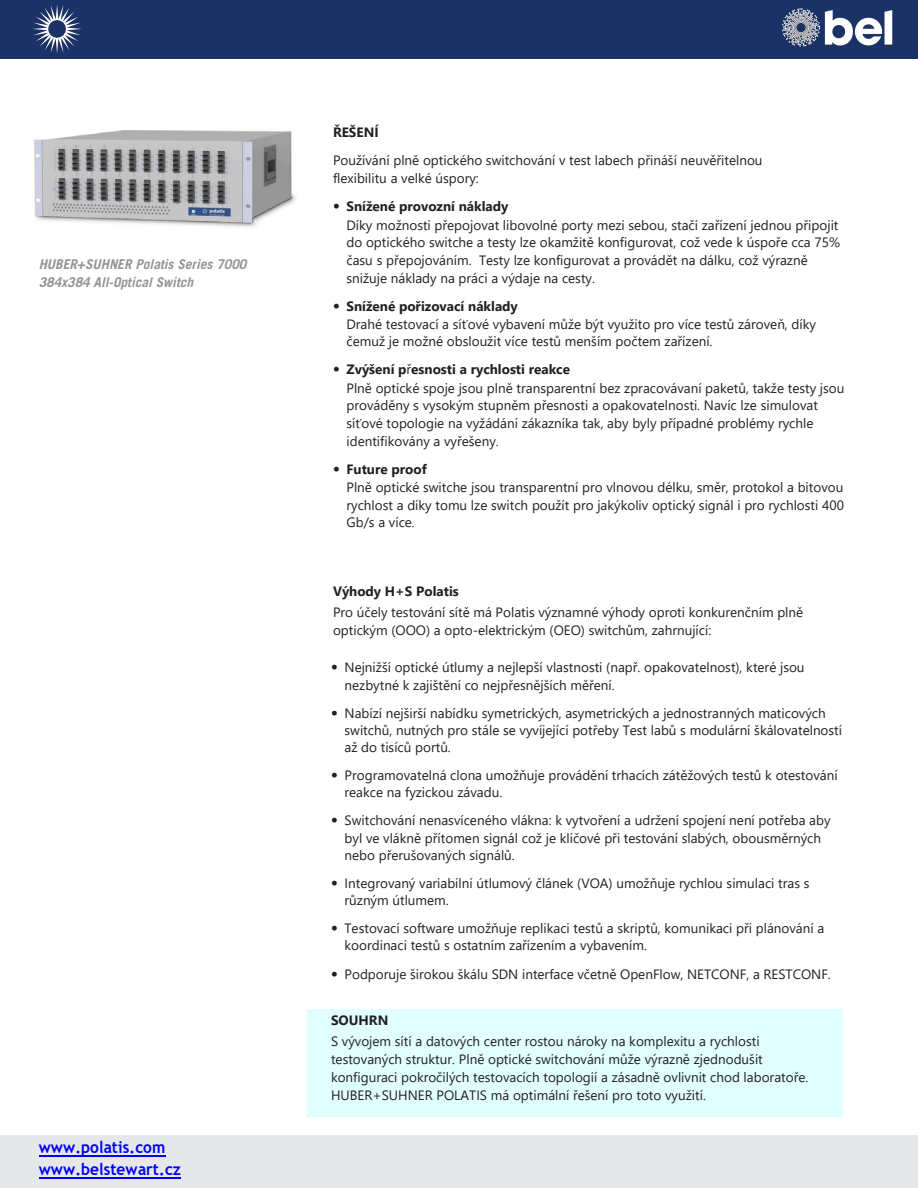
<style>
.page{position:relative;width:918px;height:1188px;background:#fff}
.page>*{position:absolute;margin:0;border:0;box-sizing:border-box;transform-origin:0 0}
.t1{font:700 16.5px/21.3px "Trebuchet MS";letter-spacing:.005em;color:#00f;scale:.93 1}
.t2{font:13.5px/18px "Segoe UI";color:#231f1f}
.t3{font:italic 700 13.5px/18px "Trade Gothic";color:#939496}
.t4{font:700 13.5px "Segoe UI";color:#231f1f}
.s1{font-family:"Trade Gothic";font-weight:300}
.s2{font-weight:700}
</style>
<div class="page">
<img style="left:34px;top:130px;width:262px;height:97px">
<div style="left:0;top:1135px;width:918px;height:53px;background:#e6e7e8"></div>
<hr style="left:39px;top:1177px;width:142px;height:2px;background:#00f">
<hr style="left:39px;top:1156px;width:126px;height:1px;background:#00f">
<div style="left:0;top:0;width:918px;height:58px;background:#1b3266"></div>
<img style="left:780px;top:0;width:117px;height:50px">
<svg style="left:32px;top:4px;width:50px;height:50px;background:#495b84"></svg>
<p class="t3" style="left:39px;top:255px;width:209px">HUBER+SUHNER Polatis Series 7000<br>384x384 All-Optical Switch</p>
<p class="t1" style="left:39px;top:1137px;width:155px">www.polatis.com www.belstewart.cz</p>
<p class="t4" style="left:333px;top:119px;width:47px">ŘEŠENÍ</p>
<p class="t2" style="left:333px;top:150px;width:431px">Používání plně optického switchování v test labech přináší neuvěřitelnou flexibilitu a velké úspory:</p>
<p class="t2" style="left:346px;top:196px;width:495px;text-indent:-14px"><span class="s1">•</span> <span class="s2">Snížené provozní náklady<br></span>Díky možnosti přepojovat libovolné porty mezi sebou, stačí zařízení jednou připojit do optického switche a testy lze okamžitě konfigurovat, což vede k úspoře cca 75% času s přepojováním. Testy lze konfigurovat a provádět na dálku, což výrazně snižuje náklady na práci a výdaje na cesty.</p>
<p class="t2" style="left:346px;top:297px;width:471px;line-height:17.5px;text-indent:-14px"><span class="s1">•</span> <span class="s2">Snížené pořizovací náklady<br></span>Drahé testovací a síťové vybavení může být využito pro více testů zároveň, díky čemuž je možné obsloužit více testů menším počtem zařízení.</p>
<p class="t2" style="left:346px;top:359px;width:499px;text-indent:-14px"><span class="s1">•</span> <span class="s2">Zvýšení p</span>ř<span class="s2">esnosti a rychlosti reakce<br></span>Plně optické spoje jsou plně transparentní bez zpracovávaní paketů, takže testy jsou prováděny s vysokým stupněm přesnosti a opakovatelnosti. Navíc lze simulovat síťové topologie na vyžádání zákazníka tak, aby byly případné problémy rychle identifikovány a vyřešeny.</p>
<p class="t2" style="left:346px;top:460px;width:499px;line-height:17.5px;text-indent:-14px"><span class="s1">•</span> <span class="s2">Future proof<br></span>Plně optické switche jsou transparentní pro vlnovou délku, směr, protokol a bitovou rychlost a díky tomu lze switch použít pro jakýkoliv optický signál i pro rychlosti 400<br>Gb/s a více.</p>
<p class="t4" style="left:333px;top:578px;width:127px">Výhody H+S Polatis</p>
<p class="t2" style="left:333px;top:602px;width:472px">Pro účely testování sítě má Polatis významné výhody oproti konkurenčním plně optickým (OOO) a opto-elektrickým (OEO) switchům, zahrnující:</p>
<p class="t2" style="left:345px;top:658px;width:462px;line-height:17.1px;text-indent:-14px"><span class="s1">•</span> Nejnižší optické útlumy a nejlepší vlastnosti (např. opakovatelnost), které jsou nezbytné k zajištění co nejpřesnějších měření.</p>
<p class="t2" style="left:345px;top:703px;width:499px;line-height:17.1px;text-indent:-14px"><span class="s1">•</span> Nabízí nejširší nabídku symetrických, asymetrických a jednostranných maticových switchů, nutných pro stále se vyvíjející potřeby Test labů s modulární škálovatelností až do tisíců portů.</p>
<p class="t2" style="left:345px;top:766px;width:495px;line-height:17.1px;text-indent:-14px"><span class="s1">•</span> Programovatelná clona umožňuje provádění trhacích zátěžových testů k otestování reakce na fyzickou závadu.</p>
<p class="t2" style="left:345px;top:811px;width:488px;line-height:17.1px;text-indent:-14px"><span class="s1">•</span> Switchování nenasvíceného vlákna: k vytvoření a udržení spojení není potřeba aby byl ve vlákně přítomen signál což je klíčové při testování slabých, obousměrných nebo přerušovaných signálů.</p>
<p class="t2" style="left:345px;top:873px;width:466px;line-height:17.1px;text-indent:-14px"><span class="s1">•</span> Integrovaný variabilní útlumový článek (VOA) umožňuje rychlou simulaci tras s různým útlumem.</p>
<p class="t2" style="left:345px;top:919px;width:481px;line-height:17.1px;text-indent:-14px"><span class="s1">•</span> Testovací software umožňuje replikaci testů a skriptů, komunikaci při plánování a koordinaci testů s ostatním zařízením a vybavením.</p>
<p class="t2" style="left:331px;top:964px;width:501px"><span class="s1">•</span> Podporuje širokou škálu SDN interface včetně OpenFlow, NETCONF, a RESTCONF.</p>
<p class="t4" style="left:331px;top:1008px;width:59px">SOUHRN</p>
<p class="t2" style="left:331px;top:1031px;width:479px">S vývojem sítí a datových center rostou nároky na komplexitu a rychlosti testovaných struktur. Plně optické switchování může výrazně zjednodušit konfiguraci pokročilých testovacích topologií a zásadně ovlivnit chod laboratoře.<br>HUBER+SUHNER POLATIS má optimální řešení pro toto využití.</p>
</div>
